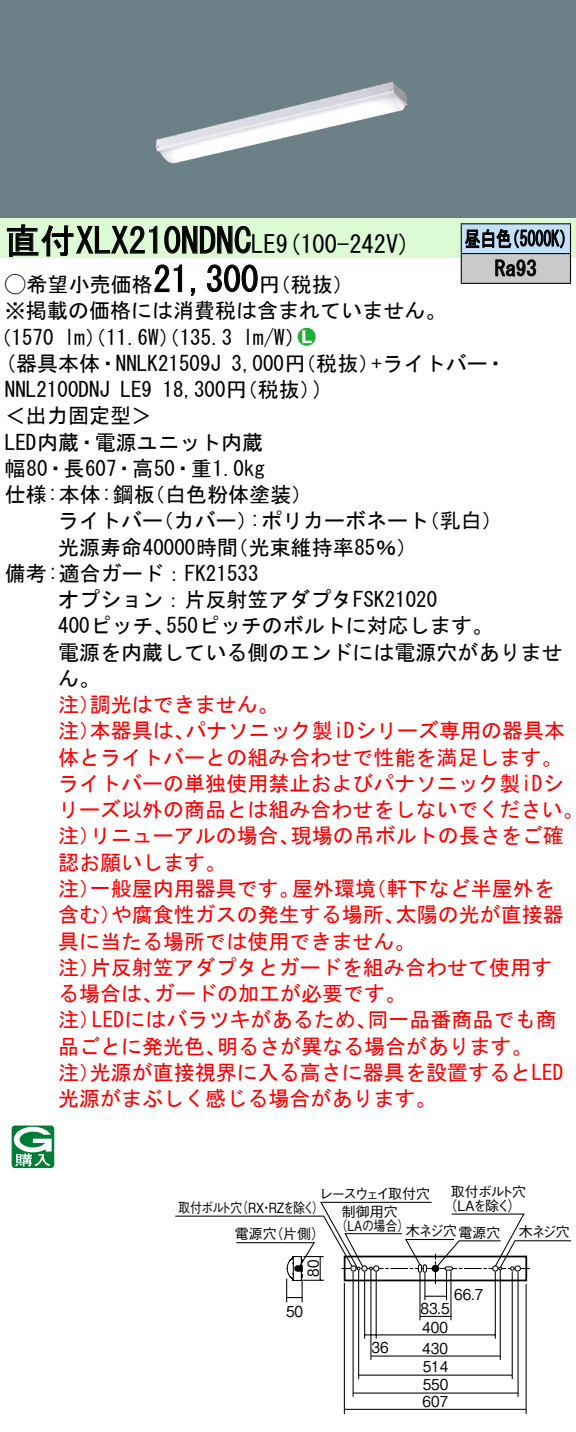
<style>
.page{position:relative;width:576px;height:1432px;background:#fff}
.page>*{position:absolute;margin:0;border:0;box-sizing:border-box;transform-origin:0 0}
.t1{font:35px "MS Gothic";color:#000}
.t2{font:24.5px "MS Gothic";color:#000}
.t3{font:21px/26.2px "MS Gothic";color:#f00}
.t4{font:21px/26.2px "MS Gothic";color:#000}
.t5{font:21px/29.8px "MS Gothic";color:#000;scale:.75 1}
.t6{font:21px "Ford Classification 1";color:#23ac38}
.t7{font:15.05px "Gothic BBB Pro Medium 90 pv RKSJ H";color:#000;scale:.9 1}
.t8{font:14px "Gothic BBB Pro Medium 90 pv RKSJ H";letter-spacing:-.05em;color:#000}
.t9{font:14px "Gothic BBB Pro Medium 90 pv RKSJ H";letter-spacing:-.05em;color:#000;scale:.85 1}
.t10{font:14px/13.7px "Gothic BBB Pro Medium 90 pv RKSJ H";color:#000;text-align:center}
.t11{font:14px "Gothic BBB Pro Medium 90 pv RKSJ H";letter-spacing:-.15em;color:#000}
.t12{font:14px "Gothic BBB Pro Medium 90 pv RKSJ H";letter-spacing:-.025em;color:#000}
.s1{font-size:24.5px}
.s2{font-family:"Ford Classification 1"}
.s3{color:#fff}
</style>
<div class="page">
<div style="left:0;top:0;width:575px;height:218px;background:#6c8087"></div>
<img style="left:156px;top:81px;width:251px;height:83px">
<div style="left:0;top:218px;width:575px;height:40px;background:#dcfad4"></div>
<svg style="left:6px;top:224px;width:152px;height:33px"></svg>
<svg style="left:164px;top:225px;width:87px;height:29px"></svg>
<svg style="left:154px;top:264px;width:28px;height:29px"></svg>
<svg style="left:190px;top:288px;width:6px;height:8px"></svg>
<svg style="left:207px;top:264px;width:51px;height:29px"></svg>
<svg style="left:12px;top:1125px;width:42px;height:43px"></svg>
<div style="left:461px;top:224px;width:109px;height:30px;background:#c1e1fa"></div>
<div style="left:461px;top:254px;width:109px;height:29px;background:#cacaca"></div>
<hr style="left:460px;top:223px;width:110px;height:1px;background:#000">
<hr style="left:569px;top:224px;width:2px;height:29px;background:#000">
<hr style="left:460px;top:253px;width:110px;height:1px;background:#000">
<hr style="left:569px;top:254px;width:2px;height:29px;background:#000">
<hr style="left:460px;top:283px;width:110px;height:1px;background:#000">
<svg style="left:460px;top:224px;width:104px;height:59px"></svg>
<hr style="left:419px;top:1273px;width:1px;height:47px;background:#000">
<hr style="left:370px;top:1270px;width:1px;height:90px;background:#000">
<hr style="left:499px;top:1270px;width:1px;height:90px;background:#000">
<hr style="left:494px;top:1271px;width:1px;height:67px;background:#000">
<hr style="left:375px;top:1271px;width:1px;height:67px;background:#000">
<hr style="left:364px;top:1271px;width:1px;height:67px;background:#000">
<hr style="left:517px;top:1272px;width:1px;height:124px;background:#000">
<hr style="left:352px;top:1272px;width:1px;height:124px;background:#000">
<hr style="left:511px;top:1271px;width:1px;height:108px;background:#000">
<hr style="left:358px;top:1270px;width:1px;height:109px;background:#000">
<hr style="left:343px;top:1283px;width:2px;height:131px;background:#000">
<hr style="left:525px;top:1284px;width:1px;height:130px;background:#000">
<hr style="left:364px;top:1334px;width:131px;height:1px;background:#000">
<hr style="left:371px;top:1355px;width:129px;height:1px;background:#000">
<hr style="left:450px;top:1270px;width:1px;height:50px;background:#000">
<hr style="left:420px;top:1315px;width:31px;height:2px;background:#000">
<hr style="left:359px;top:1374px;width:153px;height:1px;background:#000">
<hr style="left:353px;top:1392px;width:165px;height:1px;background:#000">
<hr style="left:344px;top:1408px;width:182px;height:2px;background:#000">
<svg style="left:175px;top:1201px;width:395px;height:101px"></svg>
<div style="left:343px;top:1255px;width:184px;height:26px;border:2px solid #000"></div>
<h1 class="t1" style="left:5px;top:223px;width:272px">直付XLX210NDNC<span class="s1">LE</span></h1>
<p class="t4" style="left:259px;top:271px;width:96px">（円税抜(</p>
<p class="t2" style="left:276px;top:232px;width:136px">(9 100-242 (V</p>
<h1 class="t1" style="left:153px;top:262px;width:106px">21,300</h1>
<p class="t4" style="left:5px;top:271px;width:442px"><span class="s2">A</span>希望小売価格<br>※掲載の価格には消費税は含まれていません。</p>
<p class="t6" style="left:298px;top:326px;width:19px">2<span class="s3">7</span></p>
<p class="t4" style="left:243px;top:324px;width:64px">l m (W/</p>
<p class="t4" style="left:-9px;top:324px;width:65px">（1570</p>
<p class="t4" style="left:64px;top:324px;width:169px">lm）（11.6 ）（W 135.3</p>
<p class="t5" style="left:494px;top:224px;width:57px;text-indent:-30px">昼白色<br>Ra93</p>
<p class="t5" style="left:504px;top:224px;width:96px">（5000 (K</p>
<p class="t4" style="left:5px;top:350px;width:217px">(器具本体・NNLK21509J</p>
<p class="t4" style="left:371px;top:350px;width:136px">+ライトバー・</p>
<p class="t4" style="left:231px;top:350px;width:149px">3,000 （円税抜）</p>
<p class="t4" style="left:162px;top:376px;width:160px">18,300 （円税抜(</p>
<p class="t4" style="left:313px;top:376px;width:12px">(</p>
<p class="t4" style="left:5px;top:376px;width:106px">NNL2100DNJ</p>
<p class="t4" style="left:5px;top:403px;width:148px">＜出力固定型&lt;</p>
<p class="t4" style="left:5px;top:429px;width:259px">LED内蔵・電源ユニット内蔵</p>
<p class="t4" style="left:5px;top:455px;width:261px">幅80・長607・高50・重1.0kg</p>
<p class="t4" style="left:144px;top:481px;width:170px">（白色粉体塗装(</p>
<p class="t4" style="left:120px;top:376px;width:33px">LE9</p>
<p class="t4" style="left:5px;top:481px;width:151px">仕様:本体:鋼板</p>
<p class="t4" style="left:58px;top:508px;width:106px">ライトバー</p>
<p class="t4" style="left:153px;top:508px;width:106px">（カバー）</p>
<p class="t4" style="left:250px;top:508px;width:181px">:ポリカーボネート</p>
<p class="t4" style="left:418px;top:508px;width:85px">（乳白(</p>
<p class="t4" style="left:58px;top:534px;width:181px">光源寿命40000時間</p>
<p class="t4" style="left:5px;top:560px;width:255px">備考:適合ガード：FK21533</p>
<p class="t4" style="left:58px;top:586px;width:380px">オプション：片反射笠アダプタFSK21020</p>
<p class="t4" style="left:166px;top:613px;width:328px">550ピッチのボルトに対応します。</p>
<p class="t4" style="left:227px;top:534px;width:191px">（光束維持率85％(</p>
<p class="t4" style="left:58px;top:613px;width:505px">400ピッチ、<br>電源を内蔵している側のエンドには電源穴がありません。</p>
<p class="t3" style="left:90px;top:691px;width:190px">調光はできません。</p>
<p class="t3" style="left:58px;top:691px;width:43px">注）</p>
<p class="t3" style="left:185px;top:718px;width:381px">パナソニック製iDシリーズ専用の器具本</p>
<p class="t3" style="left:58px;top:718px;width:43px">注）</p>
<p class="t3" style="left:58px;top:744px;width:505px">体とライトバーとの組み合わせで性能を満足します。</p>
<p class="t3" style="left:58px;top:770px;width:507px">ライトバーの単独使用禁止およびパナソニック製iDシ</p>
<p class="t3" style="left:58px;top:796px;width:526px">リーズ以外の商品とは組み合わせをしないでください。</p>
<p class="t3" style="left:290px;top:823px;width:275px">現場の吊ボルトの長さをご確</p>
<p class="t3" style="left:90px;top:718px;width:106px">本器具は、</p>
<p class="t3" style="left:58px;top:823px;width:169px">注）<br>認お願いします。</p>
<p class="t3" style="left:90px;top:823px;width:211px">リニューアルの場合、</p>
<p class="t3" style="left:90px;top:875px;width:211px">一般屋内用器具です。</p>
<p class="t3" style="left:292px;top:875px;width:85px">屋外環境</p>
<p class="t3" style="left:365px;top:875px;width:190px">（軒下など半屋外を</p>
<p class="t3" style="left:58px;top:875px;width:43px">注）</p>
<p class="t3" style="left:111px;top:901px;width:295px">や腐食性ガスの発生する場所、</p>
<p class="t3" style="left:395px;top:901px;width:170px">太陽の光が直接器</p>
<p class="t3" style="left:58px;top:901px;width:64px">含む）</p>
<p class="t3" style="left:58px;top:928px;width:358px">具に当たる場所では使用できません。</p>
<p class="t3" style="left:90px;top:954px;width:463px">片反射笠アダプタとガードを組み合わせて使用す</p>
<p class="t3" style="left:58px;top:954px;width:43px">注）</p>
<p class="t3" style="left:154px;top:980px;width:253px">ガードの加工が必要です。</p>
<p class="t3" style="left:58px;top:980px;width:106px">る場合は、</p>
<p class="t3" style="left:92px;top:1006px;width:286px">LEDにはバラツキがあるため、</p>
<p class="t3" style="left:367px;top:1006px;width:190px">同一品番商品でも商</p>
<p class="t3" style="left:58px;top:1006px;width:43px">注）</p>
<p class="t3" style="left:90px;top:1033px;width:475px;text-indent:-32px">品ごとに発光色、<br>光源が直接視界に入る高さに器具を設置するとLED</p>
<p class="t3" style="left:217px;top:1033px;width:317px">明るさが異なる場合があります。</p>
<p class="t3" style="left:58px;top:1059px;width:379px">注）<br>光源がまぶしく感じる場合があります。</p>
<p class="t8" style="left:450px;top:1180px;width:77px">取付ボルト穴</p>
<p class="t11" style="left:319px;top:1182px;width:112px">レースウェイ取付穴</p>
<p class="t12" style="left:405px;top:1219px;width:96px">木ネジ穴電源穴</p>
<p class="t8" style="left:443px;top:1194px;width:69px">（LAを除く</p>
<p class="t8" style="left:507px;top:1194px;width:15px">(</p>
<p class="t9" style="left:236px;top:1196px;width:94px">（RX RZを除く</p>
<p class="t9" style="left:312px;top:1196px;width:16px">(</p>
<p class="t9" style="left:178px;top:1196px;width:77px">取付ボルト穴</p>
<p class="t10" style="left:335px;top:1203px;width:75px">制御用穴（LAの場合(</p>
<p class="t9" style="left:260px;top:1196px;width:16px">・</p>
<p class="t8" style="left:518px;top:1220px;width:53px">木ネジ穴</p>
<p class="t8" style="left:269px;top:1223px;width:57px">（片側(</p>
<p class="t8" style="left:235px;top:1223px;width:43px">電源穴</p>
<p class="t7" style="left:301px;top:1277px;width:20px;rotate:-90deg">80</p>
<p class="t7" style="left:286px;top:1299px;width:20px">50</p>
<p class="t7" style="left:371px;top:1335px;width:20px">36</p>
<p class="t7" style="left:454px;top:1282px;width:34px">66.7</p>
<p class="t7" style="left:420px;top:1296px;width:34px">83.5</p>
<p class="t7" style="left:422px;top:1315px;width:30px">400</p>
<p class="t7" style="left:422px;top:1354px;width:30px">514</p>
<p class="t7" style="left:422px;top:1389px;width:30px">607</p>
<p class="t7" style="left:422px;top:1336px;width:30px">430</p>
<p class="t7" style="left:422px;top:1372px;width:30px">550</p>
</div>
